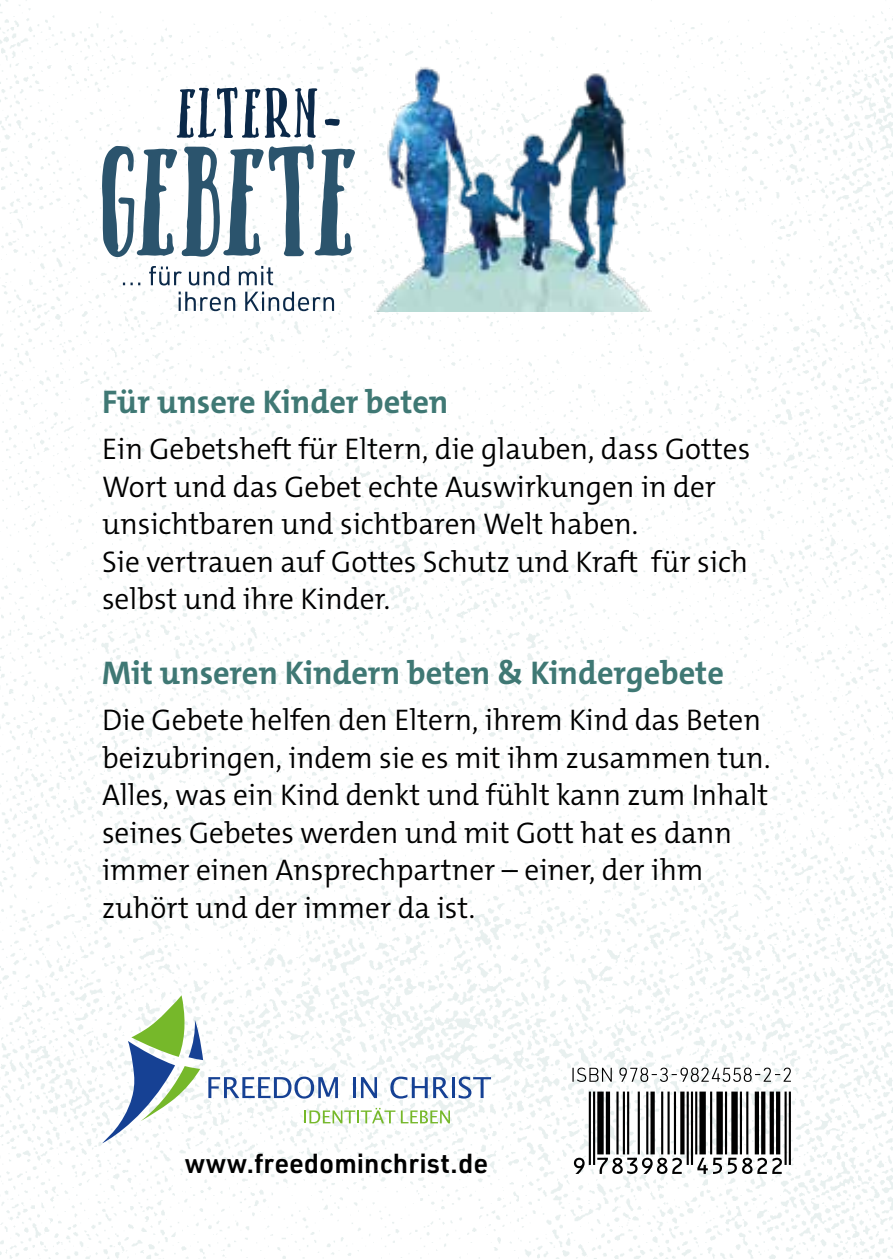
<style>
.page{position:relative;width:893px;height:1259px;background:#fff}
.page>*{position:absolute;margin:0;border:0;box-sizing:border-box;transform-origin:0 0}
.t1{font:700 33px "The Mix C5";color:#3f7874}
.t2{font:300 30px/37.5px "The Mix C5";color:#000}
.t3{font:600 27px "URWDIN";color:#000}
</style>
<div class="page">
<hr style="left:452px;top:1077px;width:2px;height:21px;background:#164194">
<svg style="left:459px;top:1076px;width:32px;height:22px"></svg>
<svg style="left:102px;top:995px;width:348px;height:148px"></svg>
<svg style="left:572px;top:1067px;width:219px;height:15px"></svg>
<hr style="left:789px;top:1091px;width:2px;height:74px;background:#000">
<hr style="left:784px;top:1091px;width:3px;height:74px;background:#000">
<hr style="left:776px;top:1091px;width:4px;height:63px;background:#000">
<svg style="left:770px;top:1091px;width:4px;height:63px"></svg>
<svg style="left:761px;top:1091px;width:4px;height:63px"></svg>
<hr style="left:755px;top:1091px;width:4px;height:63px;background:#000">
<hr style="left:746px;top:1091px;width:2px;height:63px;background:#000">
<hr style="left:740px;top:1091px;width:2px;height:63px;background:#000">
<div style="left:731px;top:1091px;width:7px;height:63px;background:#000"></div>
<hr style="left:725px;top:1091px;width:2px;height:63px;background:#000">
<div style="left:716px;top:1091px;width:7px;height:63px;background:#000"></div>
<hr style="left:710px;top:1091px;width:2px;height:63px;background:#000">
<div style="left:699px;top:1091px;width:7px;height:63px;background:#000"></div>
<hr style="left:695px;top:1091px;width:2px;height:63px;background:#000">
<hr style="left:691px;top:1091px;width:2px;height:74px;background:#000">
<hr style="left:687px;top:1091px;width:2px;height:74px;background:#000">
<svg style="left:680px;top:1091px;width:4px;height:63px"></svg>
<hr style="left:674px;top:1091px;width:2px;height:63px;background:#000">
<hr style="left:667px;top:1091px;width:3px;height:63px;background:#000">
<hr style="left:661px;top:1091px;width:2px;height:63px;background:#000">
<div style="left:650px;top:1091px;width:5px;height:63px;background:#000"></div>
<hr style="left:646px;top:1091px;width:2px;height:63px;background:#000">
<hr style="left:638px;top:1091px;width:2px;height:63px;background:#000">
<hr style="left:627px;top:1091px;width:2px;height:63px;background:#000">
<hr style="left:623px;top:1091px;width:2px;height:63px;background:#000">
<hr style="left:616px;top:1091px;width:3px;height:63px;background:#000">
<hr style="left:606px;top:1091px;width:4px;height:63px;background:#000">
<div style="left:597px;top:1091px;width:7px;height:63px;background:#000"></div>
<hr style="left:593px;top:1091px;width:2px;height:74px;background:#000">
<hr style="left:589px;top:1091px;width:2px;height:74px;background:#000">
<svg style="left:574px;top:1157px;width:208px;height:17px"></svg>
<img style="left:330px;top:51px;width:355px;height:260px">
<svg style="left:177px;top:87px;width:163px;height:51px"></svg>
<svg style="left:179px;top:291px;width:155px;height:20px"></svg>
<svg style="left:123px;top:266px;width:150px;height:19px"></svg>
<svg style="left:102px;top:144px;width:253px;height:115px"></svg>
<p class="t1" style="left:102px;top:381px;width:348px">Für unsere Kinder beten</p>
<p class="t2" style="left:102px;top:430px;width:650px">Ein Gebetsheft für Eltern, die glauben, dass Gottes Wort und das Gebet echte Auswirkungen in der unsichtbaren und sichtbaren Welt haben.<br>Sie vertrauen auf Gottes Schutz und Kraft für sich selbst und ihre Kinder.</p>
<p class="t1" style="left:102px;top:652px;width:623px">Mit unseren Kindern beten &amp; Kindergebete</p>
<p class="t2" style="left:102px;top:701px;width:670px">Die Gebete helfen den Eltern, ihrem Kind das Beten beizubringen, indem sie es mit ihm zusammen tun.<br>Alles, was ein Kind denkt und fühlt kann zum Inhalt seines Gebetes werden und mit Gott hat es dann immer einen Ansprechpartner – einer, der ihm zuhört und der immer da ist.</p>
<p class="t3" style="left:184px;top:1144px;width:305px">www.freedominchrist.de</p>
</div>
